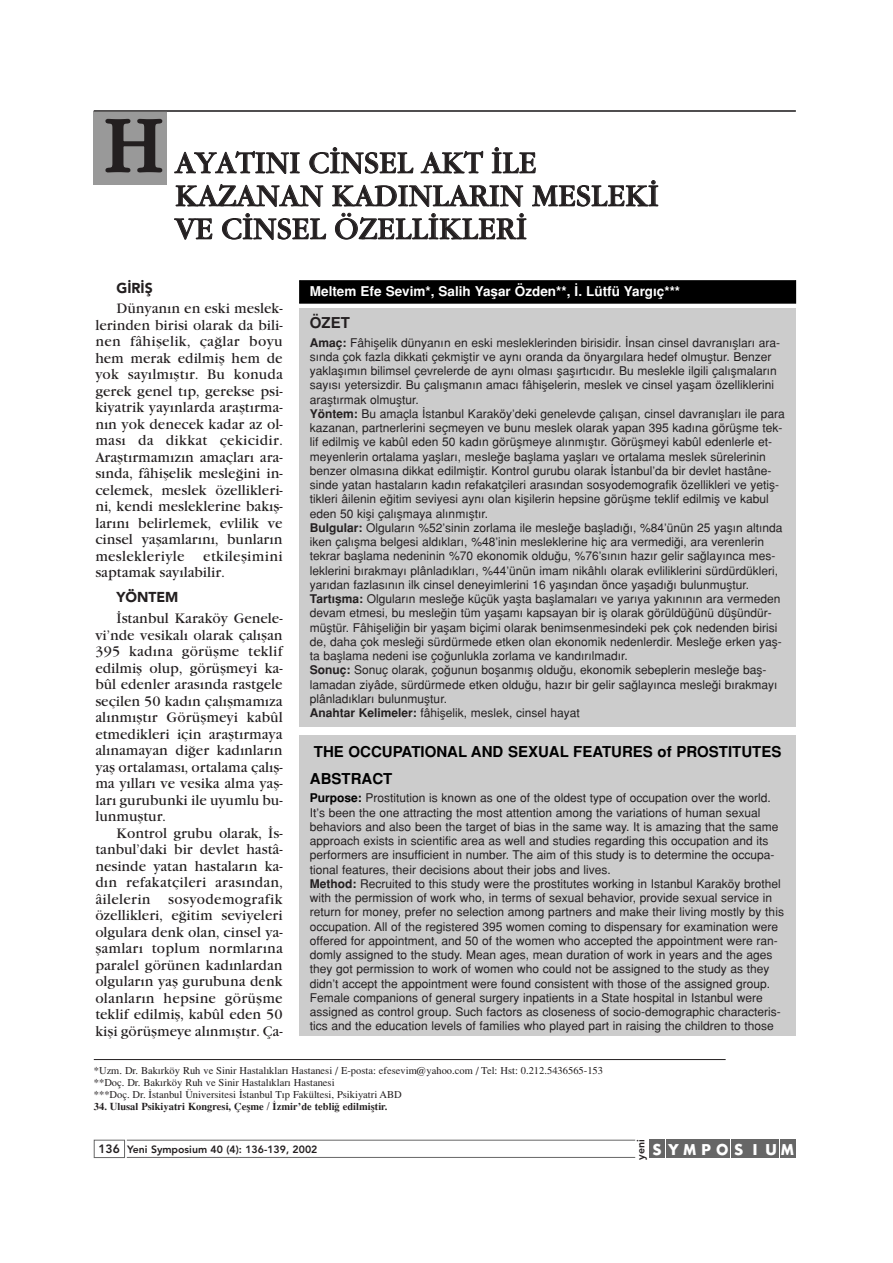
<style>
.page{position:relative;width:893px;height:1263px;background:#fff}
.page>*{position:absolute;margin:0;border:0;box-sizing:border-box;transform-origin:0 0}
.t1{font:76.2px "Garamond";color:#231f20}
.t2{font:30px/33px "Garamond";color:#231f20}
.t3{font:15px/27px "Helvetica Turk B";color:#000}
.t4{font:15px "Helvetica Turk B";color:#231f20}
.t5{font:14.25px/16.5px "Garamond";letter-spacing:-.005em;color:#231f20;text-align:justify}
.t6{font:900 14.25px "Avenir";letter-spacing:-.005em;color:#231f20}
.t7{font:700 14.25px "Futura Maxi";letter-spacing:.365em;color:#fff}
.t8{font:13.5px "Helvetica Turk B";color:#fff}
.t9{font:12px/14.2px "Helvetica Turk";color:#231f20}
.t10{font:10.5px/12px "Times Turk";color:#231f20}
.t11{font:10.5px "Times Turk B";color:#231f20}
.t12{font:800 10.5px "Avenir";color:#231f20}
.s1{font-family:"Helvetica Turk B"}
.s2{font-family:"Helvetica Turk B";color:#000}
.s3{font-size:12px}
</style>
<div class="page">
<div style="left:94px;top:111px;width:73px;height:74px;background:#999"></div>
<hr style="left:94px;top:111px;width:701px;height:1px;background:#231f20">
<div style="left:299px;top:308px;width:497px;height:419px;background:#ccc"></div>
<div style="left:300px;top:281px;width:495px;height:22px;background:#000"></div>
<div style="left:299px;top:280px;width:497px;height:24px;border:1px solid #000"></div>
<div style="left:299px;top:736px;width:497px;height:300px;background:#ccc"></div>
<hr style="left:94px;top:1059px;width:631px;height:1px;background:#231f20">
<div style="left:649px;top:1140px;width:15px;height:18px;background:#666"></div>
<div style="left:666px;top:1140px;width:15px;height:18px;background:#666"></div>
<div style="left:682px;top:1140px;width:15px;height:18px;background:#666"></div>
<div style="left:698px;top:1140px;width:15px;height:18px;background:#666"></div>
<div style="left:715px;top:1140px;width:15px;height:18px;background:#666"></div>
<div style="left:731px;top:1140px;width:15px;height:18px;background:#666"></div>
<div style="left:747px;top:1140px;width:15px;height:18px;background:#666"></div>
<div style="left:763px;top:1140px;width:15px;height:18px;background:#666"></div>
<div style="left:780px;top:1140px;width:15px;height:18px;background:#666"></div>
<svg style="left:93px;top:1139px;width:543px;height:19px"></svg>
<h1 class="t1" style="left:104px;top:120px;width:61px">H</h1>
<h2 class="t2" style="left:175px;top:150px;width:485px">AYATINI C‹NSEL AKT ‹LE<br>KAZANAN KADINLARIN MESLEK‹<br>VE C‹NSEL ÖZELL‹KLER‹</h2>
<p class="t6" style="left:117px;top:282px;width:38px">GİRİŞ</p>
<p class="t5" style="left:95px;top:302px;width:189px;text-indent:21px">Dünyan›n en eski meslek&shy;lerinden birisi olarak da bili&shy;nen fâhiflelik, ça¤lar boyu hem merak edilmifl hem de yok say›lm›flt›r. Bu konuda gerek genel t›p, gerekse psi&shy;kiyatrik yay›nlarda araflt›rma&shy;n›n yok denecek kadar az ol&shy;mas› da dikkat çekicidir.<br>Araflt›rmam›z›n amaçlar› ara&shy;s›nda, fâhiflelik mesle¤ini in&shy;celemek, meslek özellikleri&shy;ni, kendi mesleklerine bak›fl&shy;lar›n› belirlemek, evlilik ve cinsel yaflamlar›n›, bunlar›n meslekleriyle</p>
<p class="t8" style="left:310px;top:287px;width:372px">Meltem Efe Sevim*, Salih Yaflar Özden**, ‹. Lütfü Yarg›ç***</p>
<p class="t4" style="left:310px;top:317px;width:42px">ÖZET</p>
<p class="t9" style="left:310px;top:337px;width:476px"><span class="s1">Amaç:</span> Fâhiflelik dünyan›n en eski mesleklerinden birisidir. ‹nsan cinsel davran›fllar› ara&shy;s›nda çok fazla dikkati çekmifltir ve ayn› oranda da önyarg›lara hedef olmufltur. Benzer yaklafl›m›n bilimsel çevrelerde de ayn› olmas› flafl›rt›c›d›r. Bu meslekle ilgili çal›flmalar›n say›s› yetersizdir. Bu çal›flman›n amac› fâhiflelerin, meslek ve cinsel yaflam özelliklerini araflt›rmak olmufltur.<br><span class="s1">Yöntem:</span> Bu amaçla ‹stanbul Karaköy’deki genelevde çal›flan, cinsel davran›fllar› ile para kazanan, partnerlerini seçmeyen ve bunu meslek olarak yapan 395 kad›na görüflme tek&shy;lif edilmifl ve kabûl eden 50 kad›n görüflmeye al›nm›flt›r. Görüflmeyi kabûl edenlerle et&shy;meyenlerin ortalama yafllar›, mesle¤e bafllama yafllar› ve ortalama meslek sürelerinin benzer olmas›na dikkat edilmifltir. Kontrol gurubu olarak ‹stanbul’da bir devlet hastâne&shy;sinde yatan hastalar›n kad›n refakatçileri aras›ndan sosyodemografik özellikleri ve yetifl&shy;tikleri âilenin e¤itim seviyesi ayn› olan kiflilerin hepsine görüflme teklif edilmifl ve kabul eden 50 kifli çal›flmaya al›nm›flt›r.<br><span class="s1">Bulgular:</span> Olgular›n %52’sinin zorlama ile mesle¤e bafllad›¤›, %84’ünün 25 yafl›n alt›nda iken çal›flma belgesi ald›klar›, %48’inin mesleklerine hiç ara vermedi¤i, ara verenlerin tekrar bafllama nedeninin %70 ekonomik oldu¤u, %76’s›n›n haz›r gelir sa¤lay›nca mes&shy;leklerini b›rakmay› plânlad›klar›, %44’ünün imam nikâhl› olarak evliliklerini sürdürdükleri, yar›dan fazlas›n›n ilk cinsel deneyimlerini 16 yafl›ndan önce yaflad›¤› bulunmufltur.<br><span class="s1">Tart›flma:</span> Olgular›n mesle¤e küçük yaflta bafllamalar› ve yar›ya yak›n›n›n ara vermeden devam etmesi, bu mesle¤in tüm yaflam› kapsayan bir ifl olarak görüldü¤ünü düflündür&shy;müfltür. Fâhifleli¤in bir yaflam biçimi olarak benimsenmesindeki pek çok nedenden birisi de, daha çok mesle¤i sürdürmede etken olan ekonomik nedenlerdir. Mesle¤e erken yafl&shy;ta bafllama nedeni ise ço¤unlukla zorlama ve kand›r›lmad›r.<br><span class="s1">Sonuç:</span> Sonuç olarak, ço¤unun boflanm›fl oldu¤u, ekonomik sebeplerin mesle¤e bafl&shy;lamadan ziyâde, sürdürmede etken oldu¤u, haz›r bir gelir sa¤lay›nca mesle¤i b›rakmay› plânlad›klar› bulunmufltur.<br><span class="s1">Anahtar Kelimeler:</span> fâhiflelik, meslek, cinsel hayat</p>
<p class="t5" style="left:95px;top:549px;width:189px;text-indent:108px">etkileflimini saptamak say›labilir.</p>
<p class="t6" style="left:117px;top:592px;width:63px">YÖNTEM</p>
<p class="t5" style="left:95px;top:612px;width:189px;text-indent:21px">‹stanbul Karaköy Genele&shy;vi’nde vesikal› olarak çal›flan 395 kad›na görüflme teklif edilmifl olup, görüflmeyi ka&shy;bûl edenler aras›nda rastgele seçilen 50 kad›n çal›flmam›za al›nm›flt›r Görüflmeyi kabûl etmedikleri için araflt›rmaya al›namayan di¤er kad›nlar›n yafl ortalamas›, ortalama çal›fl&shy;ma y›llar› ve vesika alma yafl&shy;lar› gurubunki ile uyumlu bu&shy;lunmufltur.</p>
<p class="t5" style="left:95px;top:826px;width:189px;text-indent:21px">Kontrol grubu olarak, ‹s&shy;tanbul’daki bir devlet hastâ&shy;nesinde yatan hastalar›n ka&shy;d›n refakatçileri aras›ndan, âilelerin sosyodemografik özellikleri, e¤itim seviyeleri olgulara denk olan, cinsel ya&shy;flamlar› toplum normlar›na paralel görünen kad›nlardan olgular›n yafl gurubuna denk olanlar›n hepsine görüflme teklif edilmifl, kabûl eden 50 kifli görüflmeye al›nm›flt›r. Ça-</p>
<p class="t3" style="left:310px;top:740px;width:473px">THE OCCUPATIONAL AND SEXUAL FEATURES of PROSTITUTES<br>ABSTRACT</p>
<p class="t9" style="left:310px;top:793px;width:475px"><span class="s2">Purpose:</span> Prostitution is known as one of the oldest type of occupation over the world.<br>It’s been the one attracting the most attention among the variations of human sexual behaviors and also been the target of bias in the same way. It is amazing that the same approach exists in scientific area as well and studies regarding this occupation and its performers are insufficient in number. The aim of this study is to determine the occupa&shy;tional features, their decisions about their jobs and lives.<br><span class="s1">Method:</span> Recruited to this study were the prostitutes working in Istanbul Karaköy brothel with the permission of work who, in terms of sexual behavior, provide sexual service in return for money, prefer no selection among partners and make their living mostly by this occupation. All of the registered 395 women coming to dispensary for examination were offered for appointment, and 50 of the women who accepted the appointment were ran&shy;domly assigned to the study. Mean ages, mean duration of work in years and the ages they got permission to work of women who could not be assigned to the study as they didn’t accept the appointment were found consistent with those of the assigned group.<br>Female companions of general surgery inpatients in a State hospital in Istanbul were assigned as control group. Such factors as closeness of socio-demographic characteris&shy;tics and the education levels of families who played part in raising the children to those</p>
<p class="t10" style="left:94px;top:1065px;width:510px">*Uzm. Dr. Bak›rköy Ruh ve Sinir Hastal›klar› Hastanesi / E-posta: efesevim@yahoo.com / Tel: Hst: 0.212.5436565-153 **Doç. Dr. Bak›rköy Ruh ve Sinir Hastal›klar› Hastanesi<br>***Doç. Dr. ‹stanbul Üniversitesi ‹stanbul T›p Fakültesi, Psikiyatri ABD</p>
<p class="t11" style="left:94px;top:1103px;width:295px">34. Ulusal Psikiyatri Kongresi, Çeflme / ‹zmir’de tebli¤ edilmifltir.</p>
<p class="t12" style="left:98px;top:1145px;width:220px"><span class="s3">136</span> Yeni Symposium 40 (4): 136-139, 2002</p>
<p class="t12" style="left:636px;top:1160px;width:22px;rotate:-90deg">yeni</p>
<p class="t7" style="left:653px;top:1143px;width:142px">SYMPOS I UM</p>
</div>
